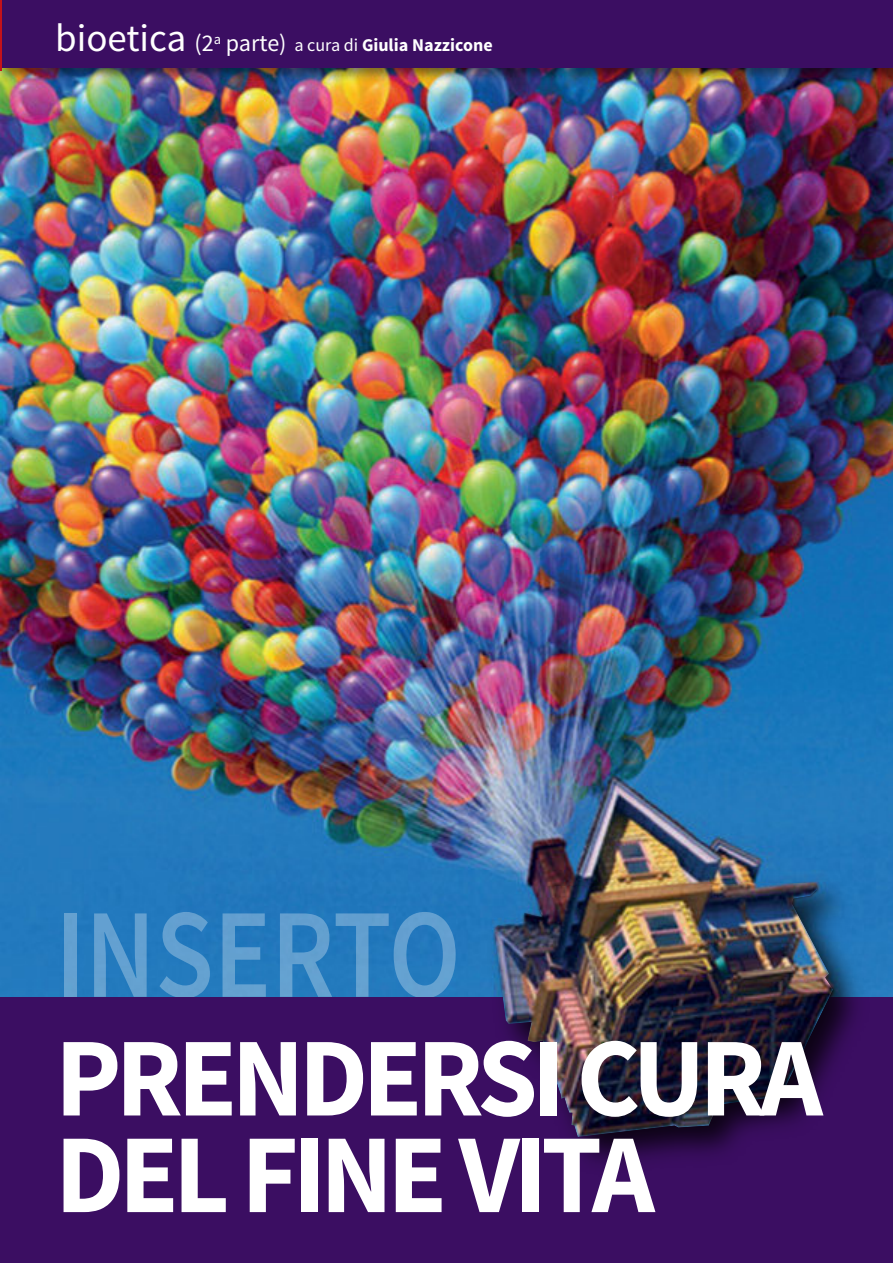
<style>
.page{position:relative;width:893px;height:1263px;background:#fff}
.page>*{position:absolute;margin:0;border:0;box-sizing:border-box;transform-origin:0 0}
.t1{font:600 127.5px "Source Sans Pro";color:rgb(255 255 255/.3);scale:.84 1}
.t2{font:700 112.5px/96.6px "Source Sans Pro";letter-spacing:-.05em;color:#fff}
.t3{font:700 18px "Source Sans Pro";color:#fff}
.s1{font-weight:400;font-size:39px}
.s2{font-weight:400;font-size:24px}
.s3{font-weight:400}
</style>
<div class="page">
<img style="left:0;top:68px;width:893px;height:19px">
<div style="left:1px;top:0;width:892px;height:68px;background:#3b0e62"></div>
<hr style="left:0;top:0;width:2px;height:71px;background:#c4121a">
<img style="left:0;top:96px;width:893px;height:1167px">
<img style="left:494px;top:882px;width:339px;height:255px">
<p class="t3" style="left:55px;top:33px;width:439px"><span class="s1">bioetica</span> <span class="s2">(2</span><sup>a</sup> <span class="s2">parte)</span> <span class="s3">a cura di</span> Giulia Nazzicone</p>
<h1 class="t1" style="left:55px;top:874px;width:484px">INSERTO</h1>
<h2 class="t2" style="left:55px;top:1034px;width:769px">PRENDERSI CURA<br>DEL FINE VITA</h2>
</div>
